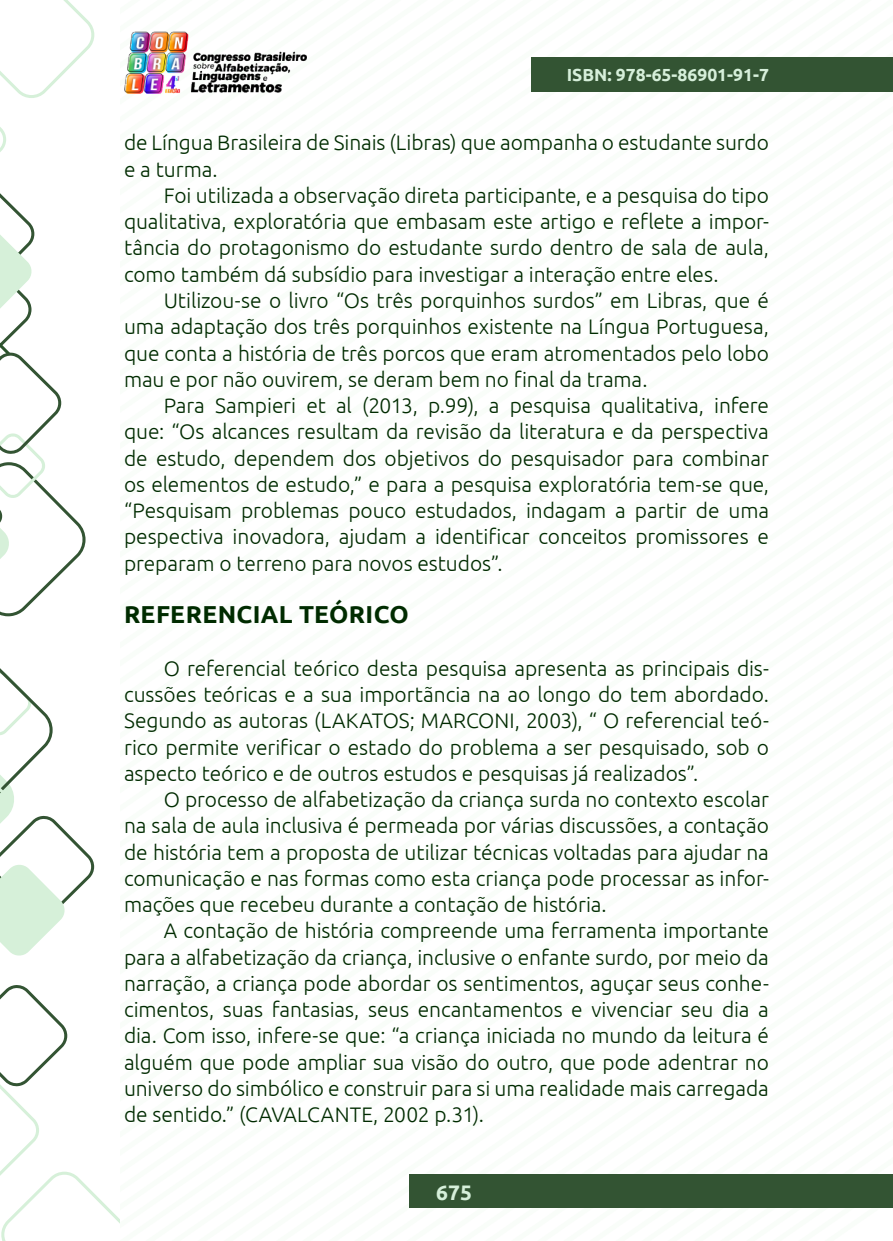
<style>
.page{position:relative;width:893px;height:1241px;background:#fff}
.page>*{position:absolute;margin:0;border:0;box-sizing:border-box;transform-origin:0 0}
._9_SUBTÍTULO{font:700 24.5px "Ubuntu";letter-spacing:.01em;color:#002b00}
._8_CORPO{font:300 21px/26.2px "Ubuntu";letter-spacing:-.005em;color:#002b00;text-align:justify}
.t1{font:700 21px "Ubuntu";color:#d6efda}
.t2{font:700 17.5px "Ubuntu";color:#d6efda}
</style>
<div class="page">
<div style="left:410px;top:1174px;width:483px;height:33px;background:#335433"></div>
<img style="left:124px;top:31px;width:182px;height:62px">
<div style="left:532px;top:57px;width:361px;height:35px;background:#335433"></div>
<svg style="left:0;top:985px;width:119px;height:255px"></svg>
<svg style="left:0;top:0;width:94px;height:616px"></svg>
<svg style="left:0;top:668px;width:94px;height:288px"></svg>
<p class="t2" style="left:567px;top:64px;width:204px">ISBN: 978-65-86901-91-7</p>
<p class="_8_CORPO" style="left:124px;top:129px;width:646px">de Língua Brasileira de Sinais (Libras) que aompanha o estudante surdo e a turma.</p>
<p class="_8_CORPO" style="left:124px;top:182px;width:646px;text-indent:40px">Foi utilizada a observação direta participante, e a pesquisa do tipo qualitativa, exploratória que embasam este artigo e reflete a impor&shy;tância do protagonismo do estudante surdo dentro de sala de aula, como também dá subsídio para investigar a interação entre eles.</p>
<p class="_8_CORPO" style="left:124px;top:287px;width:646px;text-indent:40px">Utilizou-se o livro “Os três porquinhos surdos” em Libras, que é uma adaptação dos três porquinhos existente na Língua Portuguesa, que conta a história de três porcos que eram atromentados pelo lobo mau e por não ouvirem, se deram bem no final da trama.</p>
<p class="_8_CORPO" style="left:124px;top:392px;width:646px;text-indent:40px">Para Sampieri et al (2013, p.99), a pesquisa qualitativa, infere que: “Os alcances resultam da revisão da literatura e da perspectiva de estudo, dependem dos objetivos do pesquisador para combinar os elementos de estudo,” e para a pesquisa exploratória tem-se que, “Pesquisam problemas pouco estudados, indagam a partir de uma pespectiva inovadora, ajudam a identificar conceitos promissores e preparam o terreno para novos estudos”.</p>
<p class="_9_SUBTÍTULO" style="left:124px;top:599px;width:286px">REFERENCIAL TEÓRICO</p>
<p class="_8_CORPO" style="left:124px;top:654px;width:646px;text-indent:40px">O referencial teórico desta pesquisa apresenta as principais dis&shy;cussões teóricas e a sua importãncia na ao longo do tem abordado.<br>Segundo as autoras (LAKATOS; MARCONI, 2003), “ O referencial teó&shy;rico permite verificar o estado do problema a ser pesquisado, sob o aspecto teórico e de outros estudos e pesquisas já realizados”.</p>
<p class="_8_CORPO" style="left:124px;top:785px;width:646px;text-indent:40px">O processo de alfabetização da criança surda no contexto escolar na sala de aula inclusiva é permeada por várias discussões, a contação de história tem a proposta de utilizar técnicas voltadas para ajudar na comunicação e nas formas como esta criança pode processar as infor&shy;mações que recebeu durante a contação de história.</p>
<p class="_8_CORPO" style="left:124px;top:917px;width:646px;text-indent:40px">A contação de história compreende uma ferramenta importante para a alfabetização da criança, inclusive o enfante surdo, por meio da narração, a criança pode abordar os sentimentos, aguçar seus conhe&shy;cimentos, suas fantasias, seus encantamentos e vivenciar seu dia a dia. Com isso, infere-se que: “a criança iniciada no mundo da leitura é alguém que pode ampliar sua visão do outro, que pode adentrar no universo do simbólico e construir para si uma realidade mais carregada de sentido.” (CAVALCANTE, 2002 p.31).</p>
<p class="t1" style="left:436px;top:1178px;width:37px">675</p>
</div>
